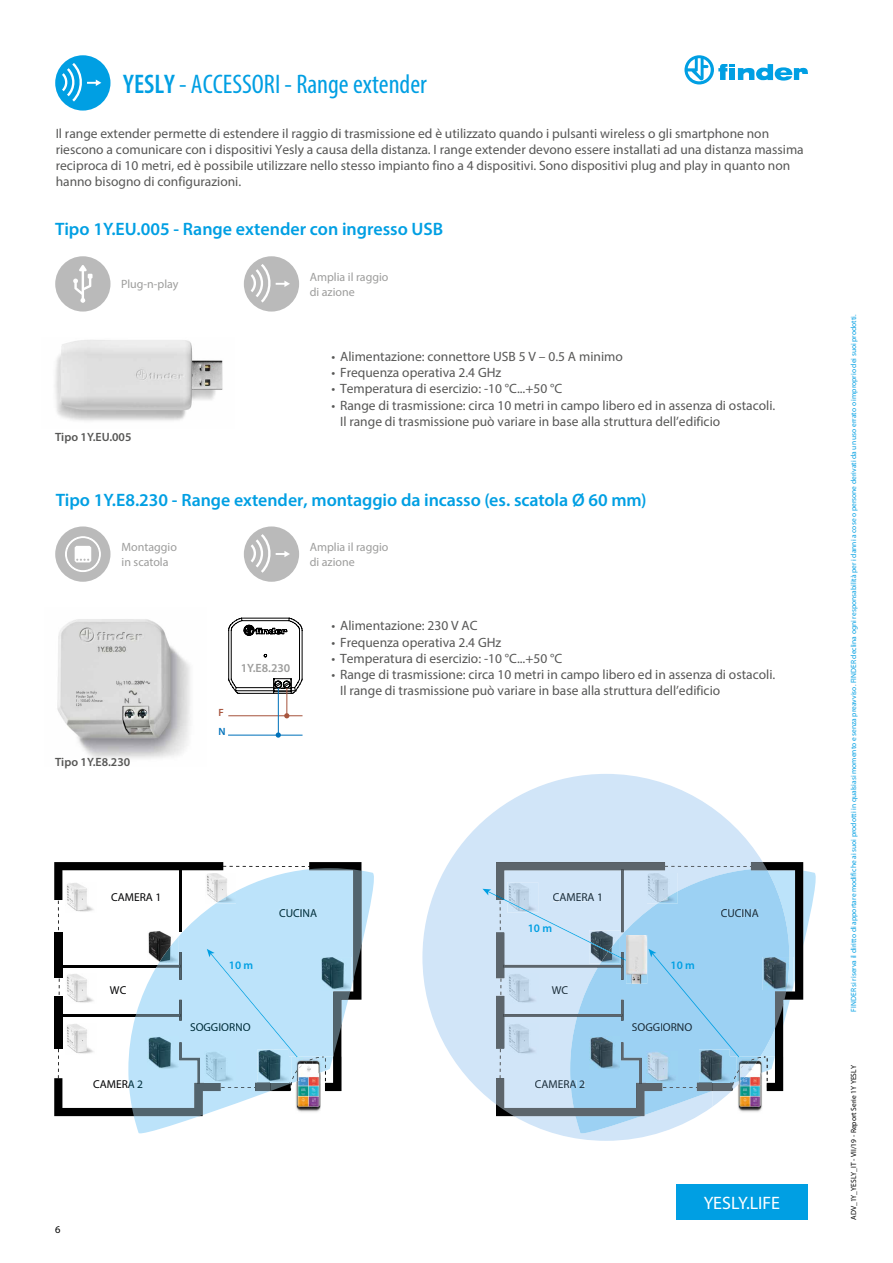
<style>
.page{position:relative;width:893px;height:1263px;background:#fff}
.page>*{position:absolute;margin:0;border:0;box-sizing:border-box;transform-origin:0 0}
.t1{font:condensed 27px "Myriad Pro";color:#009fe3}
.t2{font:600 18px "Myriad Pro";color:#009fe3}
.t3{font:18px "Myriad Pro";color:#fff}
.t4{font:13.5px/16.2px "Myriad Pro";color:#575756}
.t5{font:12px/14.4px "Myriad Pro";color:#9d9d9c}
.t6{font:600 12px "Myriad Pro";color:#575756}
.t7{font:600 12px "Myriad Pro";color:#9d9d9c}
.t8{font:11.4px "Myriad Pro";color:#1b2d39}
.t9{font:11.4px "Myriad Pro";color:#020203}
.t10{font:11.4px "Myriad Pro";color:#002e3a}
.t11{font:600 11.4px "Myriad Pro";color:#009fe3}
.t12{font:10.5px "Myriad Pro";color:#000}
.t13{font:600 10.5px "Myriad Pro";color:#a8563f}
.t14{font:600 10.5px "Myriad Pro";color:#0072bb}
.t15{font:7.5px "Myriad Pro";color:#009fe3}
.t16{font:7.5px "Myriad Pro";color:#000}
.s1{font-weight:600}
.s2{font-size:17.85px}
.s3{color:#002e3a}
</style>
<div class="page">
<img style="left:54px;top:340px;width:169px;height:81px">
<img style="left:57px;top:619px;width:133px;height:140px">
<svg style="left:228px;top:618px;width:75px;height:100px"></svg>
<hr style="left:228px;top:715px;width:74px;height:1px;background:#a8563f">
<hr style="left:228px;top:735px;width:75px;height:1px;background:#0072bb">
<svg style="left:276px;top:732px;width:5px;height:6px"></svg>
<hr style="left:278px;top:688px;width:1px;height:47px;background:#0072bb">
<svg style="left:128px;top:1116px;width:75px;height:17px"></svg>
<svg style="left:54px;top:862px;width:320px;height:254px"></svg>
<svg style="left:422px;top:774px;width:341px;height:367px;fill:#d1e5f8"></svg>
<svg style="left:570px;top:1116px;width:193px;height:17px"></svg>
<svg style="left:482px;top:862px;width:334px;height:254px;background:#abc9df"></svg>
<div style="left:55px;top:55px;width:55px;height:56px;background:#009fe3;border-radius:50%"></div>
<svg style="left:62px;top:63px;width:39px;height:39px"></svg>
<div style="left:244px;top:256px;width:55px;height:56px;background:#bababa;border-radius:50%"></div>
<svg style="left:251px;top:264px;width:39px;height:39px"></svg>
<div style="left:55px;top:256px;width:55px;height:56px;background:#bababa;border-radius:50%"></div>
<svg style="left:73px;top:265px;width:20px;height:38px"></svg>
<div style="left:244px;top:526px;width:55px;height:56px;background:#bababa;border-radius:50%"></div>
<svg style="left:251px;top:534px;width:39px;height:39px"></svg>
<div style="left:55px;top:526px;width:55px;height:56px;background:#bababa;border-radius:50%"></div>
<svg style="left:65px;top:536px;width:36px;height:36px"></svg>
<svg style="left:684px;top:55px;width:124px;height:30px"></svg>
<div style="left:676px;top:1184px;width:132px;height:36px;background:#009fe3"></div>
<h1 class="t1" style="left:123px;top:68px;width:305px"><span class="s1">YESLY</span> - ACCESSORI - Range extender</h1>
<p class="t4" style="left:56px;top:125px;width:750px">Il range extender permette di estendere il raggio di trasmissione ed è utilizzato quando i pulsanti wireless o gli smartphone non riescono a comunicare con i dispositivi Yesly a causa della distanza. I range extender devono essere installati ad una distanza massima reciproca di 10 metri, ed è possibile utilizzare nello stesso impianto fino a 4 dispositivi. Sono dispositivi plug and play in quanto non hanno bisogno di configurazioni.</p>
<h2 class="t2" style="left:55px;top:217px;width:390px">Tipo 1Y.EU.005 - Range extender con ingresso USB</h2>
<p class="t5" style="left:121px;top:277px;width:59px">Plug-n-play</p>
<p class="t6" style="left:55px;top:430px;width:78px">Tipo 1Y.EU.005</p>
<p class="t5" style="left:310px;top:270px;width:80px">Amplia il raggio di azione</p>
<p class="t4" style="left:332px;top:348px;width:293px">• Alimentazione: connettore USB 5 V – 0.5 A minimo</p>
<p class="t4" style="left:332px;top:364px;width:171px">• Frequenza operativa 2.4 GHz</p>
<p class="t4" style="left:332px;top:381px;width:232px">• Temperatura di esercizio: -10 °C...+50 °C</p>
<p class="t4" style="left:340px;top:397px;width:437px;text-indent:-9px">• Range di trasmissione: circa 10 metri in campo libero ed in assenza di ostacoli.<br>Il range di trasmissione può variare in base alla struttura dell’edificio</p>
<h2 class="t2" style="left:56px;top:488px;width:592px">Tipo 1Y.E8.230 - <span class="s2">Range extender</span>, montaggio da incasso (es. scatola Ø 60 mm)</h2>
<p class="t5" style="left:122px;top:540px;width:57px">Montaggio in scatola</p>
<p class="t6" style="left:55px;top:755px;width:77px">Tipo 1Y.E8.230</p>
<p class="t5" style="left:310px;top:540px;width:80px">Amplia il raggio di azione</p>
<p class="t13" style="left:219px;top:705px;width:7px">F</p>
<p class="t14" style="left:219px;top:725px;width:9px">N</p>
<p class="t7" style="left:241px;top:660px;width:51px">1Y.E8.230</p>
<p class="t4" style="left:332px;top:617px;width:147px">• Alimentazione: 230 V AC</p>
<p class="t4" style="left:332px;top:634px;width:171px">• Frequenza operativa 2.4 GHz</p>
<p class="t4" style="left:332px;top:650px;width:232px">• Temperatura di esercizio: -10 °C...+50 °C</p>
<p class="t4" style="left:340px;top:666px;width:437px;text-indent:-9px">• Range di trasmissione: circa 10 metri in campo libero ed in assenza di ostacoli.<br>Il range di trasmissione può variare in base alla struttura dell’edificio</p>
<p class="t9" style="left:111px;top:890px;width:52px">CAMERA 1</p>
<p class="t8" style="left:553px;top:890px;width:52px">CAMERA 1</p>
<p class="t9" style="left:110px;top:983px;width:18px">WC</p>
<p class="t9" style="left:93px;top:1077px;width:52px">CAMER<span class="s3">A 2</span></p>
<p class="t11" style="left:229px;top:958px;width:26px">10 m</p>
<p class="t10" style="left:190px;top:1020px;width:62px">SOGGIORNO</p>
<p class="t10" style="left:279px;top:907px;width:40px">CUCINA</p>
<p class="t11" style="left:528px;top:921px;width:26px">10 m</p>
<p class="t8" style="left:552px;top:983px;width:18px">WC</p>
<p class="t8" style="left:535px;top:1077px;width:52px">CAMERA 2</p>
<p class="t11" style="left:671px;top:958px;width:26px">10 m</p>
<p class="t8" style="left:632px;top:1020px;width:62px">SOGGIORNO</p>
<p class="t8" style="left:721px;top:907px;width:40px">CUCINA</p>
<p class="t12" style="left:55px;top:1222px;width:7px">6</p>
<h2 class="t3" style="left:704px;top:1191px;width:78px">YESLY.LIFE</h2>
<p class="t15" style="left:849px;top:1011px;width:699px;rotate:-90deg">FINDER si riserva il diritto di apportare modifiche ai suoi prodotti in qualsiasi momento e senza preavviso. FINDER declina ogni responsabilità per i danni a cose o persone derivati da un uso errato o improprio dei suoi prodotti.</p>
<p class="t16" style="left:849px;top:1220px;width:156px;rotate:-90deg">ADV_1Y_YESLY_IT - VII/19 - Report Serie 1Y YESLY</p>
</div>
